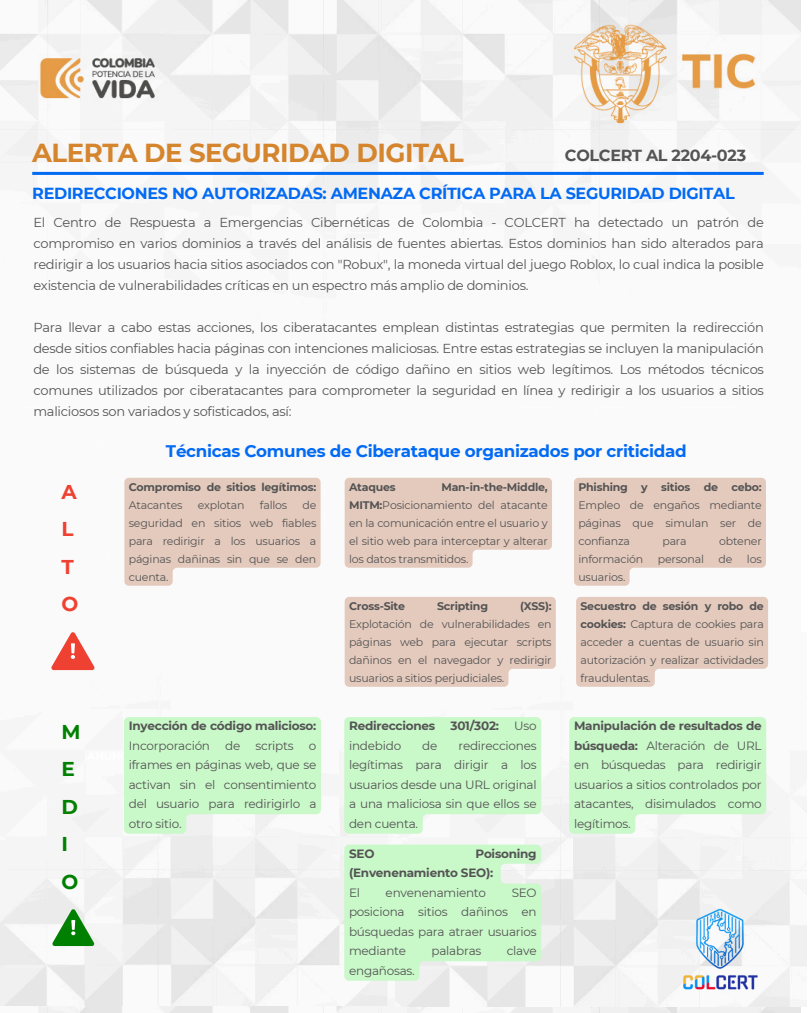
<style>
.page{position:relative;width:810px;height:1013px;background:#fff}
.page>*{position:absolute;margin:0;border:0;box-sizing:border-box;transform-origin:0 0}
.t1{font:700 26px "Montserrat";letter-spacing:-.02em;color:#d5852d}
.t2{font:700 20px/37.5px "Montserrat";color:#008000}
.t3{font:700 20px/37.5px "Montserrat";color:#ee4131}
.t4{font:700 16.7px "Montserrat";letter-spacing:-.02em;color:#036af4}
.t5{font:700 16px "Montserrat";letter-spacing:-.02em;color:#036af4}
.t6{font:700 16px "Montserrat";letter-spacing:-.02em;color:#545454}
.t7{font:13px/21px "Montserrat";letter-spacing:-.02em;color:#545454;text-align:justify}
.t8{font:12px/19.5px "Montserrat";letter-spacing:-.02em;color:#545454;text-align:justify}
.t9{font:700 12px/19.5px "Montserrat";letter-spacing:-.02em;color:#545454}
.t10{font:11px/18px "Montserrat";letter-spacing:-.02em;color:#545454;text-align:justify}
.t11{font:700 11px/18px "Montserrat";letter-spacing:-.02em;color:#545454}
.s1{font-weight:700}
.s2{font-weight:400}
</style>
<div class="page">
<img style="left:0;top:0;width:801px;height:1012px">
<img style="left:0;top:632px;width:807px;height:374px">
<hr style="left:32px;top:172px;width:732px;height:3px;background:#036af4">
<img style="left:669px;top:901px;width:106px;height:106px">
<svg style="left:51px;top:632px;width:44px;height:38px"></svg>
<svg style="left:574px;top:478px;width:192px;height:107px;background:#e6cfc4"></svg>
<div style="left:345px;top:597px;width:211px;height:89px;background:#e4cabd"></div>
<svg style="left:576px;top:597px;width:192px;height:89px;background:#e6cfc4"></svg>
<svg style="left:124px;top:478px;width:197px;height:107px;background:#e6d0c4"></svg>
<svg style="left:345px;top:478px;width:207px;height:89px;background:#e5cdc1"></svg>
<svg style="left:124px;top:717px;width:197px;height:116px;background:#cef7ce"></svg>
<svg style="left:344px;top:717px;width:197px;height:116px;background:#cdf7cd"></svg>
<svg style="left:569px;top:717px;width:197px;height:116px;background:#cef7ce"></svg>
<svg style="left:34px;top:844px;width:740px;height:136px"></svg>
<h5 class="t1" style="left:32px;top:137px;width:433px">ALERTA DE SEGURIDAD DIGITAL</h5>
<h2 class="t5" style="left:32px;top:184px;width:704px">REDIRECCIONES NO AUTORIZADAS: AMENAZA CRÍTICA PARA LA SEGURIDAD DIGITAL</h2>
<h3 class="t6" style="left:565px;top:146px;width:183px">COLCERT AL 2204-023</h3>
<h3 class="t7" style="left:33px;top:212px;width:732px">El Centro de Respuesta a Emergencias Cibernéticas de Colombia - COLCERT ha detectado un patrón de compromiso en varios dominios a través del análisis de fuentes abiertas. Estos dominios han sido alterados para redirigir a los usuarios hacia sitios asociados con "Robux", la moneda virtual del juego Roblox, lo cual indica la posible existencia de vulnerabilidades críticas en un espectro más amplio de dominios.</h3>
<h5 class="t7" style="left:33px;top:317px;width:732px">Para llevar a cabo estas acciones, los ciberatacantes emplean distintas estrategias que permiten la redirección desde sitios confiables hacia páginas con intenciones maliciosas. Entre estas estrategias se incluyen la manipulación de los sistemas de búsqueda y la inyección de código dañino en sitios web legítimos. Los métodos técnicos comunes utilizados por ciberatacantes para comprometer la seguridad en línea y redirigir a los usuarios a sitios maliciosos son variados y sofisticados, así:</h5>
<p class="t4" style="left:166px;top:441px;width:522px">Técnicas Comunes de Ciberataque organizados por criticidad</p>
<p class="t3" style="left:61px;top:473px;width:18px">A<br>L<br>T<br>O</p>
<p class="t10" style="left:578px;top:477px;width:185px"><span class="s1">Phishing y sitios de cebo:<br></span>Empleo de engaños mediante páginas que simulan ser de confianza</p>
<p class="t11" style="left:129px;top:477px;width:189px">Compromiso de sitios legítimos:<br><span class="s2">Atacantes</span></p>
<h2 class="t10" style="left:349px;top:477px;width:200px;text-indent:92px"><span class="s1">Man-in-the-Middle, MITM:</span>Posicionamiento del atacante en la comunicación entre el usuario y el sitio web para interceptar y alterar los datos transmitidos.</h2>
<h2 class="t11" style="left:349px;top:477px;width:48px">Ataques</h2>
<p class="t10" style="left:198px;top:495px;width:48px">explotan</p>
<p class="t10" style="left:260px;top:495px;width:29px">fallos</p>
<p class="t10" style="left:129px;top:495px;width:189px;text-indent:174px">de seguridad en sitios web fiables para redirigir a los usuarios a páginas dañinas sin que se den cuenta.</p>
<p class="t10" style="left:662px;top:531px;width:26px">para</p>
<p class="t10" style="left:719px;top:531px;width:44px">obtener</p>
<p class="t10" style="left:578px;top:549px;width:66px">información</p>
<p class="t10" style="left:658px;top:549px;width:48px">personal</p>
<p class="t10" style="left:719px;top:549px;width:15px">de</p>
<p class="t10" style="left:747px;top:549px;width:16px">los</p>
<p class="t10" style="left:578px;top:567px;width:48px">usuarios.</p>
<p class="t11" style="left:349px;top:596px;width:58px">Cross-Site</p>
<p class="t11" style="left:437px;top:596px;width:52px">Scripting</p>
<p class="t10" style="left:349px;top:596px;width:204px;text-indent:171px"><span class="s1">(XSS):<br></span>Explotación de vulnerabilidades en páginas web para ejecutar scripts dañinos en el navegador y redirigir usuarios a sitios perjudiciales.</p>
<p class="t10" style="left:581px;top:596px;width:185px"><span class="s1">Secuestro de sesión y robo de cookies:</span> Captura de cookies para acceder a cuentas de usuario sin autorización y realizar actividades fraudulentas.</p>
<h5 class="t9" style="left:349px;top:716px;width:88px">Redirecciones</h5>
<h5 class="t9" style="left:451px;top:716px;width:50px">301/302:</h5>
<h5 class="t8" style="left:514px;top:716px;width:24px">Uso</h5>
<h5 class="t8" style="left:349px;top:735px;width:54px">indebido</h5>
<h5 class="t8" style="left:422px;top:735px;width:17px">de</h5>
<h5 class="t2" style="left:61px;top:712px;width:21px">M<br>E<br>D<br>I<br>O</h5>
<p class="t8" style="left:574px;top:716px;width:189px"><span class="s1">Manipulación de resultados de búsqueda:</span> Alteración de URL en búsquedas para redirigir usuarios a sitios controlados por atacantes, disimulados como legítimos.</p>
<h5 class="t9" style="left:129px;top:716px;width:189px">Inyección de código malicioso:<br><span class="s2">Incorporación</span></h5>
<h5 class="t8" style="left:225px;top:735px;width:17px">de</h5>
<h5 class="t8" style="left:256px;top:735px;width:40px">scripts</h5>
<h5 class="t8" style="left:349px;top:735px;width:189px;text-indent:109px">redirecciones legítimas para dirigir a los usuarios desde una URL original a una maliciosa sin que ellos se den cuenta.</h5>
<h5 class="t8" style="left:129px;top:735px;width:189px;text-indent:180px">o iframes en páginas web, que se activan sin el consentimiento del usuario para redirigirlo a otro sitio.</h5>
<h6 class="t9" style="left:349px;top:843px;width:189px;text-indent:126px">Poisoning (Envenenamiento SEO):<br><span class="s2">El</span></h6>
<h6 class="t9" style="left:349px;top:843px;width:27px">SEO</h6>
<h6 class="t8" style="left:386px;top:882px;width:102px">envenenamiento</h6>
<h6 class="t8" style="left:349px;top:882px;width:189px;text-indent:163px">SEO posiciona sitios dañinos en búsquedas para atraer usuarios mediante</h6>
<h6 class="t8" style="left:432px;top:941px;width:51px">palabras</h6>
<h6 class="t8" style="left:507px;top:941px;width:31px">clave</h6>
<h6 class="t8" style="left:349px;top:960px;width:67px">engañosas.</h6>
</div>
